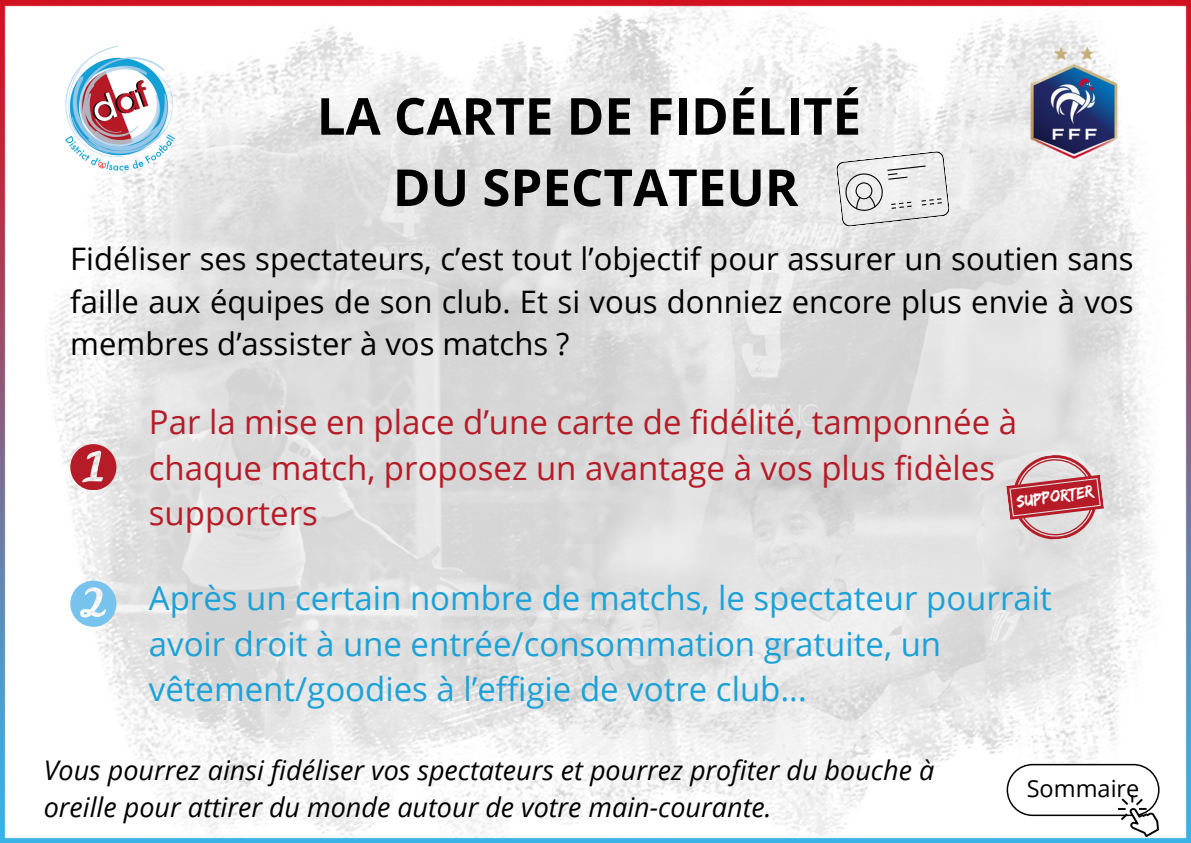
<style>
.page{position:relative;width:1191px;height:843px;background:#fff}
.page>*{position:absolute;margin:0;border:0;box-sizing:border-box;transform-origin:0 0}
.t1{font:700 51px "Open Sans";color:#000}
.t2{font:33px/45.8px "Open Sans";color:#1ca1d7}
.t3{font:33px/45.8px "Open Sans";color:#b61c27}
.t4{font:31px/42.8px "Open Sans";color:#000;text-align:justify}
.t5{font:italic 27px/37.5px "Open Sans";color:#000}
.t6{font:23.5px "Open Sans";color:#000}
.t7{font:17px "Edo";color:#fff}
</style>
<div class="page">
<img style="left:0;top:0;width:1190px;height:842px">
<img style="left:56px;top:40px;width:133px;height:138px">
<img style="left:1003px;top:33px;width:141px;height:143px">
<svg style="left:70px;top:444px;width:46px;height:45px"></svg>
<svg style="left:70px;top:580px;width:46px;height:46px"></svg>
<svg style="left:835px;top:150px;width:115px;height:77px"></svg>
<svg style="left:1003px;top:449px;width:103px;height:95px"></svg>
<svg style="left:1006px;top:763px;width:153px;height:52px"></svg>
<img style="left:1118px;top:795px;width:40px;height:40px">
<p class="t1" style="left:317px;top:80px;width:546px">LA CARTE DE FIDÉLITÉ</p>
<p class="t1" style="left:393px;top:151px;width:407px">DU SPECTATEUR</p>
<p class="t4" style="left:70px;top:236px;width:1064px">Fidéliser ses spectateurs, c’est tout l’objectif pour assurer un soutien sans faille aux équipes de son club. Et si vous donniez encore plus envie à vos membres d’assister à vos matchs ?</p>
<p class="t3" style="left:149px;top:398px;width:869px">Par la mise en place d’une carte de fidélité, tamponnée à chaque match, proposez un avantage à vos plus fidèles supporters</p>
<p class="t7" style="left:1015px;top:491px;width:79px;rotate:-8deg">Supporter</p>
<p class="t2" style="left:149px;top:574px;width:904px">Après un certain nombre de matchs, le spectateur pourrait avoir droit à une entrée/consommation gratuite, un vêtement/goodies à l’effigie de votre club...</p>
<p class="t5" style="left:44px;top:750px;width:891px">Vous pourrez ainsi fidéliser vos spectateurs et pourrez profiter du bouche à oreille pour attirer du monde autour de votre main-courante.</p>
<p class="t6" style="left:1026px;top:771px;width:114px">Sommaire</p>
</div>
